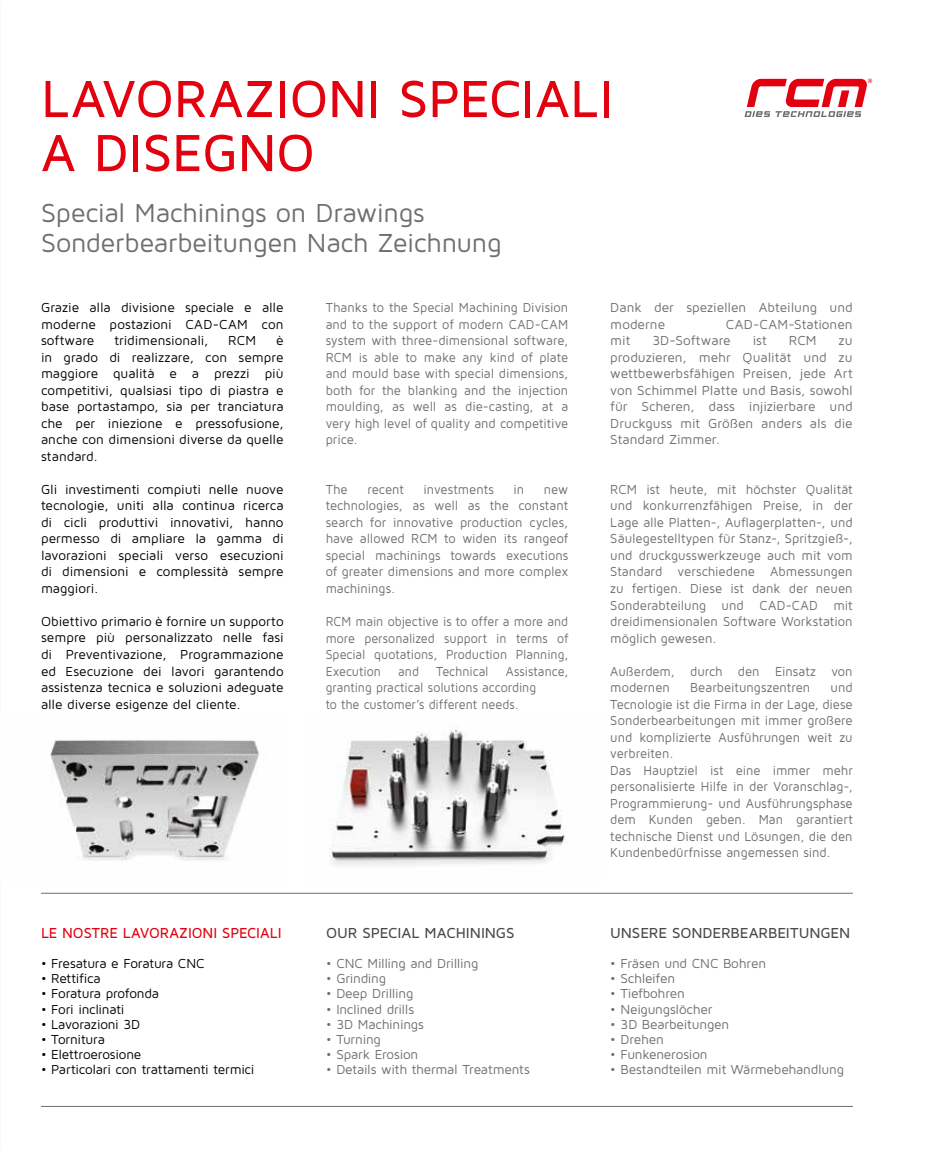
<style>
.page{position:relative;width:936px;height:1149px;background:#fff}
.page>*{position:absolute;margin:0;border:0;box-sizing:border-box;transform-origin:0 0}
.t1{font:500 54px/54px "Maven Pro";letter-spacing:-.005em;color:#e3000f}
.t2{font:27px/30px "Maven Pro";letter-spacing:-.015em;color:#6f6f6e}
.t3{font:500 15px "Maven Pro";letter-spacing:-.005em;color:#494948}
.t4{font:500 15px "Maven Pro";color:#e3000f}
.t5{font:13.5px/16.5px "Maven Pro";letter-spacing:-.005em;color:#6f6f6e;text-align:justify;scale:.95 1}
.t6{font:13.5px/16.5px "Maven Pro";letter-spacing:-.005em;color:#000;text-align:justify}
.t7{font:13.5px/16.5px "Maven Pro";letter-spacing:-.005em;color:#6f6f6e}
.t8{font:13.5px/16.5px "Maven Pro";letter-spacing:-.005em;color:#6f6f6e;text-align:justify;scale:.96 1}
.t9{font:13.5px/16.5px "Maven Pro";letter-spacing:-.005em;color:#6f6f6e;text-align:justify;scale:.92 1}
</style>
<div class="page">
<hr style="left:41px;top:1105px;width:811px;height:1px;background:#6f6f6e">
<hr style="left:41px;top:892px;width:811px;height:1px;background:#6f6f6e">
<svg style="left:744px;top:79px;width:128px;height:38px"></svg>
<img style="left:50px;top:740px;width:210px;height:121px">
<img style="left:329px;top:727px;width:236px;height:138px">
<h1 class="t1" style="left:41px;top:70px;width:573px">LAVORAZIONI SPECIALI<br>A DISEGNO</h1>
<h2 class="t2" style="left:41px;top:196px;width:462px">Special Machinings on Drawings<br>Sonderbearbeitungen Nach Zeichnung</h2>
<p class="t6" style="left:41px;top:299px;width:244px">Grazie alla divisione speciale e alle moderne postazioni CAD-CAM con software</p>
<p class="t6" style="left:114px;top:332px;width:95px">tridimensionali,</p>
<p class="t6" style="left:228px;top:332px;width:29px">RCM</p>
<p class="t6" style="left:41px;top:332px;width:244px;text-indent:235px">è in grado di realizzare, con sempre maggiore qualità e a prezzi più competitivi, qualsiasi tipo di piastra e base portastampo, sia per tranciatura che per iniezione e pressofusione, anche con dimensioni diverse da quelle standard.</p>
<p class="t6" style="left:41px;top:480px;width:244px">Gli investimenti compiuti nelle nuove tecnologie, uniti alla continua ricerca di cicli produttivi innovativi, hanno permesso di ampliare la gamma di lavorazioni speciali verso esecuzioni di dimensioni e complessità sempre maggiori.</p>
<p class="t6" style="left:41px;top:612px;width:244px">Obiettivo primario è fornire un supporto sempre più personalizzato nelle fasi di Preventivazione, Programmazione ed Esecuzione dei lavori garantendo assistenza tecnica e soluzioni adeguate alle diverse esigenze del cliente.</p>
<p class="t4" style="left:41px;top:923px;width:242px">LE NOSTRE LAVORAZIONI SPECIALI</p>
<p class="t6" style="left:41px;top:954px;width:165px">• Fresatura e Foratura CNC</p>
<p class="t6" style="left:41px;top:969px;width:61px">• Rettifica</p>
<p class="t6" style="left:41px;top:984px;width:119px">• Foratura profonda</p>
<p class="t6" style="left:41px;top:999px;width:85px">• Fori inclinati</p>
<p class="t6" style="left:41px;top:1014px;width:101px">• Lavorazioni 3D</p>
<p class="t6" style="left:41px;top:1029px;width:65px">• Tornitura</p>
<p class="t6" style="left:41px;top:1044px;width:102px">• Elettroerosione</p>
<p class="t6" style="left:41px;top:1059px;width:215px">• Particolari con trattamenti termici</p>
<p class="t5" style="left:325px;top:299px;width:257px">Thanks to the Special Machining Division and to the support of modern CAD-CAM system with three-dimensional software, RCM is able to make any kind of plate and mould base with special dimensions, both for the blanking and the injection moulding, as well as die-casting, at a very high level of quality and competitive price.</p>
<p class="t5" style="left:325px;top:480px;width:25px">The</p>
<p class="t5" style="left:367px;top:480px;width:40px">recent</p>
<p class="t5" style="left:423px;top:480px;width:75px">investments</p>
<p class="t5" style="left:513px;top:480px;width:13px">in</p>
<p class="t5" style="left:325px;top:480px;width:257px;text-indent:218px">new technologies, as well as the constant search for innovative production cycles, have allowed RCM to widen its rangeof special machinings towards executions of greater dimensions and more complex machinings.</p>
<p class="t9" style="left:325px;top:612px;width:265px">RCM main objective is to offer a more and more personalized support in terms of Special quotations, Production Planning, Execution</p>
<p class="t9" style="left:398px;top:662px;width:24px">and</p>
<p class="t9" style="left:436px;top:662px;width:59px">Technical</p>
<p class="t9" style="left:325px;top:662px;width:265px;text-align:left;text-indent:180px">Assistance, granting practical solutions according<br>to the customer’s different needs.</p>
<p class="t3" style="left:326px;top:923px;width:190px">OUR SPECIAL MACHININGS</p>
<p class="t7" style="left:326px;top:954px;width:154px">• CNC Milling and Drilling</p>
<p class="t7" style="left:326px;top:969px;width:61px">• Grinding</p>
<p class="t7" style="left:326px;top:984px;width:89px">• Deep Drilling</p>
<p class="t7" style="left:326px;top:999px;width:89px">• Inclined drills</p>
<p class="t7" style="left:326px;top:1014px;width:99px">• 3D Machinings</p>
<p class="t7" style="left:326px;top:1029px;width:56px">• Turning</p>
<p class="t7" style="left:326px;top:1044px;width:94px">• Spark Erosion</p>
<p class="t7" style="left:326px;top:1059px;width:205px">• Details with thermal Treatments</p>
<p class="t7" style="left:610px;top:299px;width:244px">Dank der speziellen Abteilung und moderne</p>
<p class="t7" style="left:725px;top:315px;width:128px">CAD-CAM-Stationen</p>
<p class="t7" style="left:610px;top:332px;width:22px">mit</p>
<p class="t7" style="left:652px;top:332px;width:80px">3D-Software</p>
<p class="t7" style="left:752px;top:332px;width:16px">ist</p>
<p class="t7" style="left:788px;top:332px;width:29px">RCM</p>
<p class="t7" style="left:610px;top:332px;width:244px;text-align:justify;text-indent:228px">zu produzieren, mehr Qualität und zu wettbewerbsfähigen Preisen, jede Art von Schimmel Platte und Basis, sowohl für Scheren, dass injizierbare und Druckguss mit Größen anders als die Standard Zimmer.</p>
<p class="t8" style="left:610px;top:480px;width:254px">RCM ist heute, mit höchster Qualität und konkurrenzfähigen Preise, in der Lage alle Platten-, Auflagerplatten-, und Säulegestelltypen für Stanz-, Spritzgieß-, und druckgusswerkzeuge auch mit vom Standard verschiedene Abmessungen zu fertigen. Diese ist dank der neuen Sonderabteilung und CAD-CAD mit dreidimensionalen Software Workstation möglich gewesen.</p>
<p class="t5" style="left:610px;top:662px;width:257px">Außerdem, durch den Einsatz von modernen</p>
<p class="t5" style="left:690px;top:678px;width:128px">Bearbeitungszentren</p>
<p class="t5" style="left:610px;top:678px;width:257px;text-align:left;text-indent:220px">und Tecnologie ist die Firma in der Lage, diese Sonderbearbeitungen mit immer großere und komplizierte Ausführungen weit zu verbreiten.<br>Das Hauptziel ist eine immer mehr personalisierte Hilfe in der Voranschlag-, Programmierung- und Ausführungsphase dem Kunden geben. Man garantiert technische Dienst und Lösungen, die den Kundenbedürfnisse angemessen sind.</p>
<p class="t3" style="left:610px;top:923px;width:241px">UNSERE SONDERBEARBEITUNGEN</p>
<p class="t7" style="left:610px;top:954px;width:157px">• Fräsen und CNC Bohren</p>
<p class="t7" style="left:610px;top:969px;width:67px">• Schleifen</p>
<p class="t7" style="left:610px;top:984px;width:76px">• Tiefbohren</p>
<p class="t7" style="left:610px;top:999px;width:104px">• Neigungslöcher</p>
<p class="t7" style="left:610px;top:1014px;width:120px">• 3D Bearbeitungen</p>
<p class="t7" style="left:610px;top:1029px;width:55px">• Drehen</p>
<p class="t7" style="left:610px;top:1044px;width:99px">• Funkenerosion</p>
<p class="t7" style="left:610px;top:1059px;width:235px">• Bestandteilen mit Wärmebehandlung</p>
</div>
